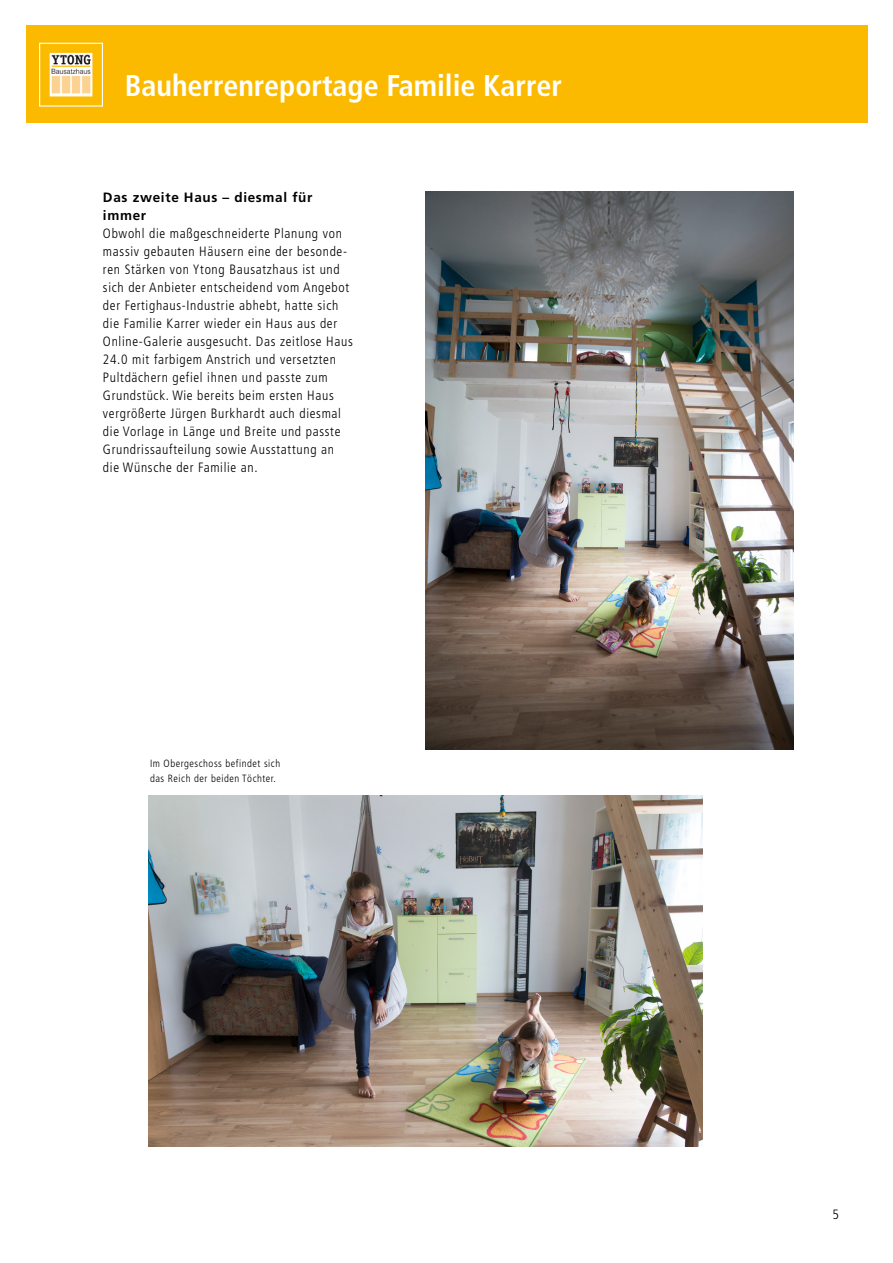
<style>
.page{position:relative;width:893px;height:1263px;background:#fff}
.page>*{position:absolute;margin:0;border:0;box-sizing:border-box;transform-origin:0 0}
.t1{font:700 condensed 30px "Frutiger";color:#fff}
.t2{font:300 condensed 13.5px/18px "Frutiger";letter-spacing:.05em;color:#000}
.t3{font:700 13.5px/18px "Frutiger";letter-spacing:.05em;color:#000}
.t4{font:300 condensed 10.5px/15px "Frutiger";letter-spacing:.05em;color:#000}
</style>
<div class="page">
<div style="left:26px;top:26px;width:841px;height:97px;background:#fbba00"></div>
<img style="left:49px;top:52px;width:44px;height:45px">
<div style="left:39px;top:43px;width:64px;height:64px;border:1px solid #fff"></div>
<img style="left:149px;top:796px;width:553px;height:351px">
<img style="left:425px;top:191px;width:368px;height:558px">
<h1 class="t1" style="left:125px;top:67px;width:439px">Bauherrenreportage Familie Karrer</h1>
<p class="t3" style="left:103px;top:188px;width:211px">Das zweite Haus – diesmal für immer</p>
<p class="t2" style="left:103px;top:224px;width:251px">Obwohl die maßgeschneiderte Planung von massiv gebauten Häusern eine der besonde&shy;ren Stärken von Ytong Bausatzhaus ist und sich der Anbieter entscheidend vom Angebot der Fertighaus-Industrie abhebt, hatte sich die Familie Karrer wieder ein Haus aus der Online-Galerie ausgesucht. Das zeitlose Haus 24.0 mit farbigem Anstrich und versetzten Pultdächern gefiel ihnen und passte zum Grundstück. Wie bereits beim ersten Haus vergrößerte Jürgen Burkhardt auch diesmal die Vorlage in Länge und Breite und passte Grundrissaufteilung sowie Ausstattung an die Wünsche der Familie an.</p>
<p class="t4" style="left:150px;top:756px;width:132px">Im Obergeschoss befindet sich das Reich der beiden Töchter.</p>
<p class="t2" style="left:832px;top:1205px;width:8px">5</p>
</div>
